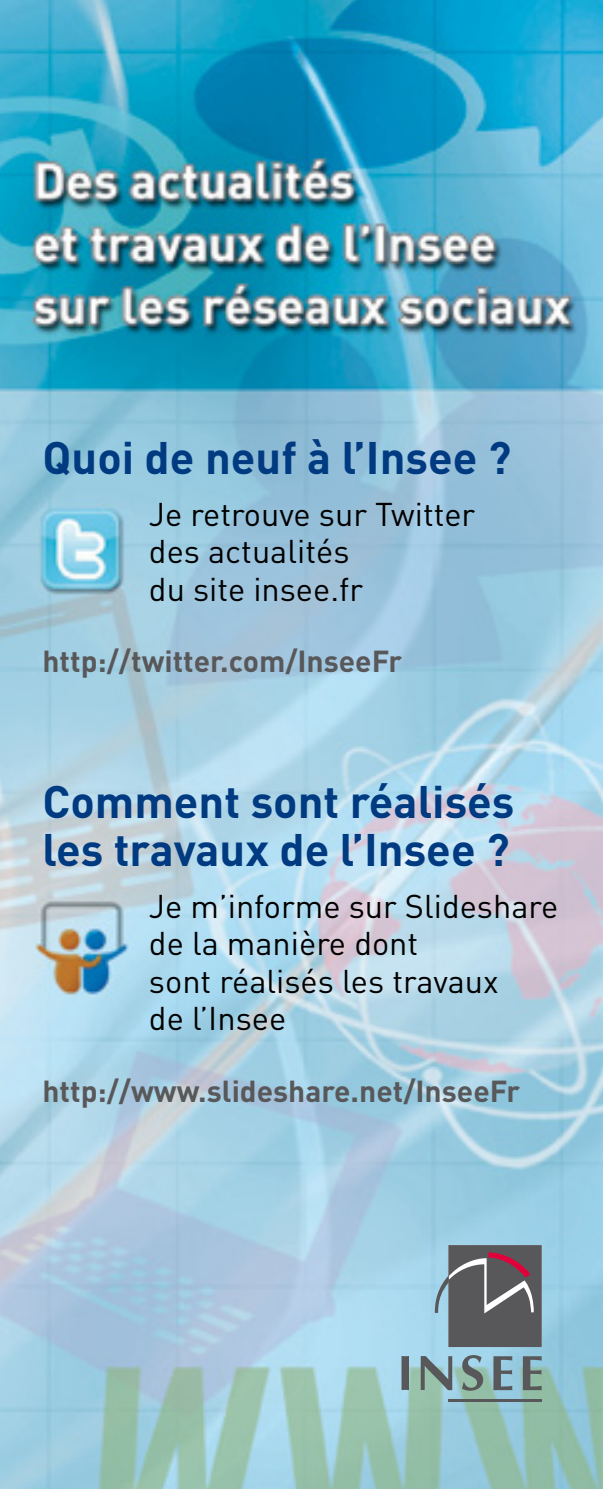
<style>
.page{position:relative;width:603px;height:1489px;background:#fff}
.page>*{position:absolute;margin:0;border:0;box-sizing:border-box;transform-origin:0 0}
.t1{font:700 45px/47.5px "DIN";color:#003a80}
.t2{font:32.5px/37.5px "DIN";color:#000}
.t3{font:700 30px "DIN";color:#58585a}
</style>
<div class="page">
<img style="left:0;top:0;width:602px;height:1488px">
<hr style="left:448px;top:1399px;width:93px;height:2px;background:#58585a">
<svg style="left:401px;top:1355px;width:8px;height:34px"></svg>
<svg style="left:420px;top:1355px;width:32px;height:34px"></svg>
<svg style="left:462px;top:1354px;width:21px;height:36px"></svg>
<svg style="left:493px;top:1356px;width:19px;height:33px"></svg>
<svg style="left:522px;top:1356px;width:19px;height:33px"></svg>
<svg style="left:433px;top:1244px;width:108px;height:102px;background:#6f7177"></svg>
<h1 class="t1" style="left:43px;top:432px;width:470px">Quoi de neuf à l’Insee ?</h1>
<p class="t2" style="left:149px;top:494px;width:327px">Je retrouve sur Twitter des actualités<br>du site insee.fr</p>
<p class="t3" style="left:43px;top:641px;width:361px">http://twitter.com/InseeFr</p>
<h1 class="t1" style="left:43px;top:776px;width:473px">Comment sont réalisés les travaux de l’Insee ?</h1>
<p class="t2" style="left:149px;top:886px;width:410px">Je m’informe sur Slideshare de la manière dont<br>sont réalisés les travaux<br>de l’Insee</p>
<p class="t3" style="left:43px;top:1071px;width:479px">http://www.slideshare.net/InseeFr</p>
</div>
